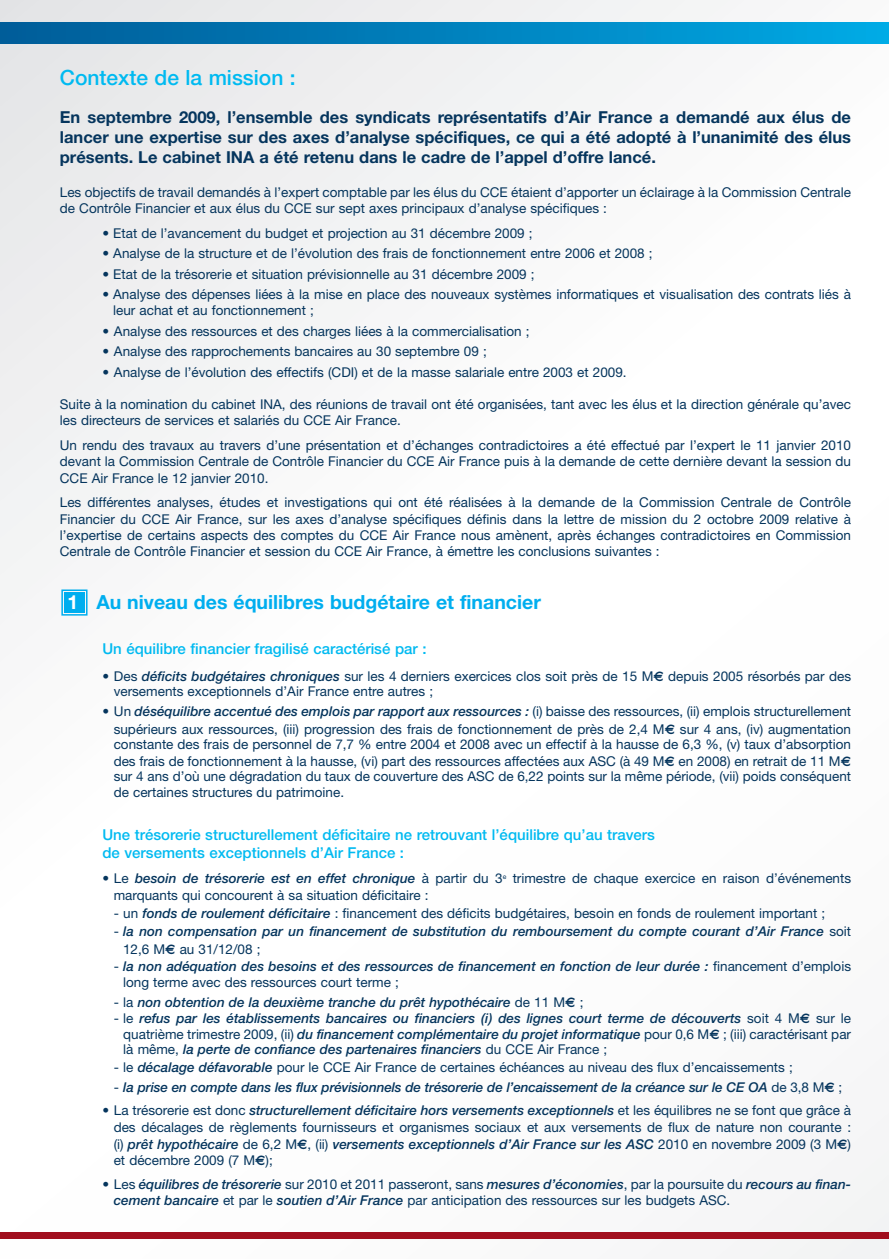
<style>
.page{position:relative;width:889px;height:1259px;background:#fff}
.page>*{position:absolute;margin:0;border:0;box-sizing:border-box;transform-origin:0 0}
.t1{font:500 21px "Helvetica Neue";color:#00baf1}
.t2{font:700 19.5px "Helvetica Neue";color:#00aeef}
.t3{font:700 16.5px/19.8px "Helvetica Neue";color:#05355d;text-align:justify}
.t4{font:500 15px/18px "Helvetica Neue";color:#00baf1}
.t5{font:13.5px/16.2px "Helvetica Neue";color:#05355d}
.t6{font:italic 500 13.5px/15.6px "Helvetica Neue";color:#05355d}
.s1{color:#fff}
.s2{font-weight:500;font-style:italic}
.s3{font-family:"Euro Classic"}
.s4{font-weight:400;font-style:normal}
.s5{font-family:"Euro Classic";font-weight:400;font-style:normal}
</style>
<div class="page">
<div style="left:0;top:0;width:889px;height:1259px;background:linear-gradient(to right,#f6f6f7,#fdfdfd)"></div>
<div style="left:0;top:1232px;width:889px;height:6px;background:#a10f1e"></div>
<div style="left:0;top:22px;width:889px;height:22px;background:linear-gradient(to right,#005b97,#00a9e4)"></div>
<div style="left:64px;top:592px;width:21px;height:21px;background:#00aeef"></div>
<div style="left:61px;top:589px;width:26px;height:26px;border:2px solid #00aeef"></div>
<h1 class="t1" style="left:60px;top:70px;width:237px">Contexte de la mission :</h1>
<p class="t3" style="left:60px;top:109px;width:792px">En septembre 2009, l’ensemble des syndicats représentatifs d’Air France a demandé aux élus de lancer une expertise sur des axes d’analyse spécifiques, ce qui a été adopté à l’unanimité des élus présents. Le cabinet INA a été retenu dans le cadre de l’appel d’offre lancé.</p>
<p class="t5" style="left:60px;top:185px;width:792px">Les objectifs de travail demandés à l’expert comptable par les élus du CCE étaient d’apporter un éclairage à la Commission Centrale de Contrôle Financier et aux élus du CCE sur sept axes principaux d’analyse spécifiques :</p>
<p class="t5" style="left:102px;top:226px;width:432px">• Etat de l’avancement du budget et projection au 31 décembre 2009 ;</p>
<p class="t5" style="left:102px;top:247px;width:552px">• Analyse de la structure et de l’évolution des frais de fonctionnement entre 2006 et 2008 ;</p>
<p class="t5" style="left:102px;top:267px;width:434px">• Etat de la trésorerie et situation prévisionnelle au 31 décembre 2009 ;</p>
<p class="t5" style="left:113px;top:288px;width:739px;text-indent:-11px">• Analyse des dépenses liées à la mise en place des nouveaux systèmes informatiques et visualisation des contrats liés à leur achat et au fonctionnement ;</p>
<p class="t5" style="left:102px;top:324px;width:429px">• Analyse des ressources et des charges liées à la commercialisation ;</p>
<p class="t5" style="left:102px;top:345px;width:386px">• Analyse des rapprochements bancaires au 30 septembre 09 ;</p>
<p class="t5" style="left:102px;top:365px;width:525px">• Analyse de l’évolution des effectifs (CDI) et de la masse salariale entre 2003 et 2009.</p>
<p class="t5" style="left:60px;top:398px;width:792px">Suite à la nomination du cabinet INA, des réunions de travail ont été organisées, tant avec les élus et la direction générale qu’avec les directeurs de services et salariés du CCE Air France.</p>
<p class="t5" style="left:60px;top:438px;width:792px;text-align:justify">Un rendu des travaux au travers d’une présentation et d’échanges contradictoires a été effectué par l’expert le 11 janvier 2010 devant la Commission Centrale de Contrôle Financier du CCE Air France puis à la demande de cette dernière devant la session du CCE Air France le 12 janvier 2010.</p>
<p class="t5" style="left:60px;top:496px;width:792px;text-align:justify">Les différentes analyses, études et investigations qui ont été réalisées à la demande de la Commission Centrale de Contrôle Financier du CCE Air France, sur les axes d’analyse spécifiques définis dans la lettre de mission du 2 octobre 2009 relative à l’expertise de certains aspects des comptes du CCE Air France nous amènent, après échanges contradictoires en Commission Centrale de Contrôle Financier et session du CCE Air France, à émettre les conclusions suivantes :</p>
<h2 class="t2" style="left:68px;top:595px;width:475px"><span class="s1">1</span> Au niveau des équilibres budgétaire et financier</h2>
<p class="t4" style="left:102px;top:641px;width:326px">Un équilibre financier fragilisé caractérisé par :</p>
<p class="t5" style="left:114px;top:670px;width:739px;line-height:15px;text-indent:-11px">• Des <span class="s2">déficits budgétaires chroniques</span> sur les 4 derniers exercices clos soit près de 15 M<span class="s3">E</span> depuis 2005 résorbés par des versements exceptionnels d’Air France entre autres ;</p>
<p class="t5" style="left:102px;top:704px;width:750px;line-height:17.4px;text-align:right">• Un <span class="s2">déséquilibre accentué des emplois par rapport aux ressources :</span> (i) baisse des ressources, (ii) emplois structurellement supérieurs aux ressources, (iii) progression des frais de fonctionnement de près de 2,4 M<span class="s3">E</span> sur 4 ans, (iv) augmentation</p>
<p class="t5" style="left:114px;top:736px;width:739px;line-height:17.4px">constante des frais de personnel de 7,7 % entre 2004 et 2008 avec un effectif à la hausse de 6,3 %, (v) taux d’absorption des frais de fonctionnement à la hausse, (vi) part des ressources affectées aux ASC (à 49 M<span class="s3">E</span> en 2008) en retrait de 11 M<span class="s3">E</span></p>
<p class="t5" style="left:114px;top:769px;width:739px">sur 4 ans d’où une dégradation du taux de couverture des ASC de 6,22 points sur la même période, (vii) poids conséquent de certaines structures du patrimoine.</p>
<p class="t4" style="left:102px;top:827px;width:554px">Une trésorerie structurellement déficitaire ne retrouvant l’équilibre qu’au travers de versements exceptionnels d’Air France :</p>
<p class="t5" style="left:114px;top:872px;width:739px;text-indent:-11px">• Le <span class="s2">besoin de trésorerie est en effet chronique</span> à partir du 3<sup>e</sup> trimestre de chaque exercice en raison d’événements marquants qui concourent à sa situation déficitaire :</p>
<p class="t5" style="left:114px;top:906px;width:712px">- un <span class="s2">fonds de roulement déficitaire</span> : financement des déficits budgétaires, besoin en fonds de roulement important ;</p>
<p class="t6" style="left:123px;top:924px;width:729px;line-height:17.4px;text-indent:-9px"><span class="s4">-</span> la non compensation par un financement de substitution du remboursement du compte courant d’Air France <span class="s4">soit<br>12,6 M</span><span class="s5">E</span> <span class="s4">au 31/12/08 ;</span></p>
<p class="t6" style="left:123px;top:959px;width:729px;line-height:16.2px;text-indent:-9px"><span class="s4">-</span> la non adéquation des besoins et des ressources de financement en fonction de leur durée : <span class="s4">financement d’emplois long terme avec des ressources court terme ;</span></p>
<p class="t6" style="left:114px;top:995px;width:471px"><span class="s4">- la</span> non obtention de la deuxième tranche du prêt hypothécaire <span class="s4">de 11 M</span><span class="s5">E</span> <span class="s4">;</span></p>
<p class="t6" style="left:123px;top:1011px;width:729px;text-align:justify;text-indent:-9px"><span class="s4">- le</span> refus par les établissements bancaires ou financiers (i) des lignes court terme de découverts <span class="s4">soit 4 M</span><span class="s5">E</span> <span class="s4">sur le quatrième trimestre 2009, (ii)</span> du financement complémentaire du projet informatique <span class="s4">pour 0,6 M</span><span class="s5">E</span> <span class="s4">; (iii) caractérisant par là même,</span> la perte de confiance des partenaires financiers <span class="s4">du CCE Air France ;</span></p>
<p class="t5" style="left:114px;top:1060px;width:680px">- le <span class="s2">décalage défavorable</span> pour le CCE Air France de certaines échéances au niveau des flux d’encaissements ;</p>
<p class="t6" style="left:114px;top:1080px;width:730px"><span class="s4">-</span> la prise en compte dans les flux prévisionnels de trésorerie de l’encaissement de la créance sur le CE OA <span class="s4">de 3,8 M</span><span class="s5">E</span> <span class="s4">;</span></p>
<p class="t5" style="left:114px;top:1103px;width:739px;line-height:16.6px;text-align:justify;text-indent:-11px">• La trésorerie est donc <span class="s2">structurellement déficitaire hors versements exceptionnels</span> et les équilibres ne se font que grâce à des décalages de règlements fournisseurs et organismes sociaux et aux versements de flux de nature non courante : (i) <span class="s2">prêt hypothécaire</span> de 6,2 M<span class="s3">E</span>, (ii) <span class="s2">versements exceptionnels d’Air France sur les ASC</span> 2010 en novembre 2009 (3 M<span class="s3">E</span>) et décembre 2009 (7 M<span class="s3">E</span>);</p>
<p class="t5" style="left:114px;top:1177px;width:739px;text-indent:-11px">• Les <span class="s2">équilibres de trésorerie</span> sur 2010 et 2011 passeront, sans <span class="s2">mesures d’économies</span>, par la poursuite du <span class="s2">recours au finan&shy;cement bancaire</span> et par le <span class="s2">soutien d’Air France</span> par anticipation des ressources sur les budgets ASC.</p>
</div>
